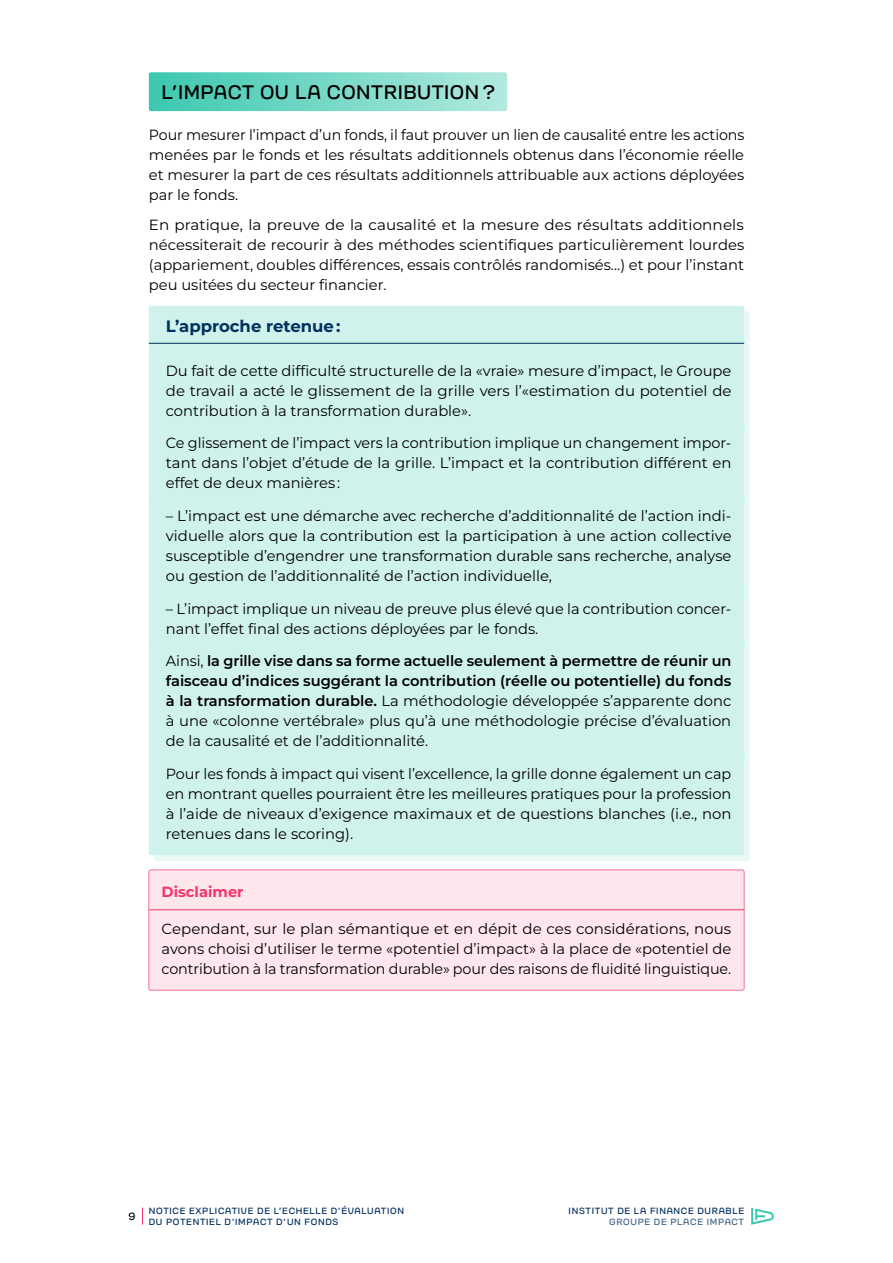
<style>
.page{position:relative;width:893px;height:1263px;background:#fff}
.page>*{position:absolute;margin:0;border:0;box-sizing:border-box;transform-origin:0 0}
.t1{font:19.5px "Toroka";letter-spacing:.025em;color:#000}
.t2{font:700 16.5px "Montserrat";color:#02305d}
.t3{font:14.7px/20px "Montserrat";color:#000;text-align:justify}
.t4{font:600 14.7px/20px "Montserrat";color:#000;text-align:justify}
.t5{font:700 14.7px "Montserrat";color:#f53369}
.t6{font:10.5px "Toroka";color:#000}
.t7{font:9px/10.8px "Toroka";letter-spacing:.075em;color:#02305d}
.t8{font:9px "Toroka";letter-spacing:.075em;color:#416486}
.s1{font-weight:400}
</style>
<div class="page">
<svg style="left:751px;top:1208px;width:23px;height:17px"></svg>
<svg style="left:142px;top:1207px;width:1px;height:18px"></svg>
<svg style="left:149px;top:72px;width:358px;height:39px;background:#77d8c7"></svg>
<div style="left:149px;top:306px;width:595px;height:45px;background:#d0f2ec;border-radius:2px"></div>
<hr style="left:149px;top:343px;width:595px;height:1px;background:#02305d">
<div style="left:149px;top:349px;width:595px;height:83px;background:#d0f2ec;border-radius:2px"></div>
<div style="left:149px;top:421px;width:595px;height:84px;background:#d0f2ec;border-radius:2px"></div>
<div style="left:149px;top:494px;width:595px;height:103px;background:#d0f2ec;border-radius:2px"></div>
<div style="left:149px;top:587px;width:595px;height:63px;background:#d0f2ec;border-radius:2px"></div>
<div style="left:149px;top:639px;width:595px;height:123px;background:#d0f2ec;border-radius:2px"></div>
<div style="left:149px;top:752px;width:595px;height:103px;background:#d0f2ec;border-radius:2px"></div>
<div style="left:149px;top:870px;width:595px;height:120px;background:#fde7ed;border-radius:2px"></div>
<div style="left:149px;top:870px;width:595px;height:120px;border:1px solid #f87096;border-radius:2px"></div>
<hr style="left:149px;top:909px;width:595px;height:1px;background:#f53369">
<h1 class="t1" style="left:162px;top:77px;width:335px">L’IMPACT OU LA CONTRIBUTION ?</h1>
<p class="t3" style="left:149px;top:124px;width:597px">Pour mesurer l’impact d’un fonds, il faut prouver un lien de causalité entre les actions menées par le fonds et les résultats additionnels obtenus dans l’économie réelle et mesurer la part de ces résultats additionnels attribuable aux actions déployées par le fonds.</p>
<p class="t3" style="left:149px;top:215px;width:597px">En pratique, la preuve de la causalité et la mesure des résultats additionnels nécessiterait de recourir à des méthodes scientifiques particulièrement lourdes (appariement, doubles différences, essais contrôlés randomisés…) et pour l’instant peu usitées du secteur financier.</p>
<p class="t2" style="left:166px;top:315px;width:176px">L’approche retenue :</p>
<p class="t3" style="left:166px;top:360px;width:567px">Du fait de cette difficulté structurelle de la «vraie» mesure d’impact, le Groupe de travail a acté le glissement de la grille vers l’«estimation du potentiel de contribution à la transformation durable».</p>
<p class="t3" style="left:166px;top:433px;width:567px">Ce glissement de l’impact vers la contribution implique un changement impor&shy;tant dans l’objet d’étude de la grille. L’impact et la contribution différent en effet de deux manières :</p>
<p class="t3" style="left:166px;top:505px;width:567px">– L’impact est une démarche avec recherche d’additionnalité de l’action indi&shy;viduelle alors que la contribution est la participation à une action collective susceptible d’engendrer une transformation durable sans recherche, analyse ou gestion de l’additionnalité de l’action individuelle,</p>
<p class="t3" style="left:166px;top:598px;width:567px">– L’impact implique un niveau de preuve plus élevé que la contribution concer&shy;nant l’effet final des actions déployées par le fonds.</p>
<p class="t4" style="left:166px;top:651px;width:567px"><span class="s1">Ainsi,</span> la grille vise dans sa forme actuelle seulement à permettre de réunir un faisceau d’indices suggérant la contribution (réelle ou potentielle) du fonds à la transformation durable. <span class="s1">La méthodologie développée s’apparente donc à une «colonne vertébrale» plus qu’à une méthodologie précise d’évaluation de la causalité et de l’additionnalité.</span></p>
<p class="t3" style="left:166px;top:763px;width:567px">Pour les fonds à impact qui visent l’excellence, la grille donne également un cap en montrant quelles pourraient être les meilleures pratiques pour la profession à l’aide de niveaux d’exigence maximaux et de questions blanches (i.e., non retenues dans le scoring).</p>
<p class="t5" style="left:162px;top:882px;width:84px">Disclaimer</p>
<p class="t3" style="left:162px;top:918px;width:571px">Cependant, sur le plan sémantique et en dépit de ces considérations, nous avons choisi d’utiliser le terme «potentiel d’impact» à la place de «potentiel de contribution à la transformation durable» pour des raisons de fluidité linguistique.</p>
<p class="t6" style="left:128px;top:1208px;width:8px">9</p>
<p class="t7" style="left:149px;top:1204px;width:257px">NOTICE EXPLICATIVE DE L’ECHELLE D’ÉVALUATION<br>DU POTENTIEL D’IMPACT D’UN FONDS</p>
<p class="t7" style="left:569px;top:1204px;width:177px">INSTITUT DE LA FINANCE DURABLE</p>
<p class="t8" style="left:609px;top:1215px;width:137px">GROUPE DE PLACE IMPACT</p>
</div>
